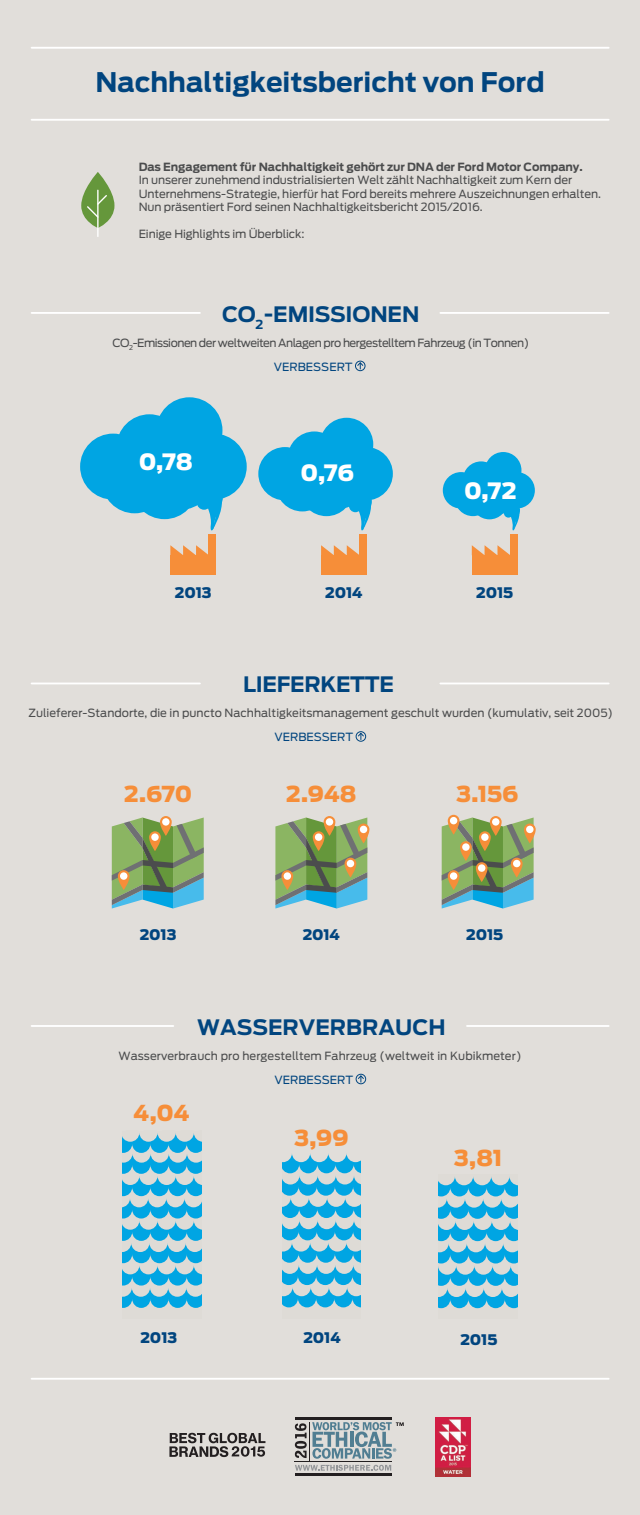
<style>
.page{position:relative;width:640px;height:1515px;background:#e1deda}
.page>*{position:absolute;margin:0;border:0;box-sizing:border-box;transform-origin:0 0}
.t1{font:700 26.88px "Ford Antenna";color:#01457f}
.t2{font:900 22.38px "Ford Antenna";color:#fff}
.t3{font:900 21.88px "Ford Antenna";letter-spacing:-.005em;color:#f68e39}
.t4{font:700 21.12px "Ford Antenna";letter-spacing:-.005em;color:#01457f}
.t5{font:900 14.5px "Ford Antenna";letter-spacing:-.01em;color:#01457f}
.t6{font:11.25px/13.5px "Ford Antenna";letter-spacing:-.01em;color:#4b4c4d}
.t7{font:11.25px "Ford Antenna";letter-spacing:-.045em;color:#4b4c4d}
.t8{font:700 11.25px "Ford Antenna";letter-spacing:-.01em;color:#4b4c4d}
.t9{font:11.25px "Ford Antenna";color:#01457f}
</style>
<div class="page">
<hr style="left:32px;top:119px;width:577px;height:2px;background:#fff">
<hr style="left:32px;top:47px;width:577px;height:2px;background:#fff">
<hr style="left:32px;top:1378px;width:577px;height:2px;background:#fff">
<hr style="left:97px;top:190px;width:2px;height:46px;background:#fff">
<svg style="left:81px;top:172px;width:33px;height:56px"></svg>
<div style="left:443px;top:472px;width:36px;height:37px;background:#00a5e3;border-radius:50%"></div>
<div style="left:463px;top:461px;width:36px;height:37px;background:#00a5e3;border-radius:50%"></div>
<div style="left:485px;top:452px;width:36px;height:37px;background:#00a5e3;border-radius:50%"></div>
<div style="left:498px;top:472px;width:37px;height:37px;background:#00a5e3;border-radius:50%"></div>
<div style="left:455px;top:480px;width:36px;height:36px;background:#00a5e3;border-radius:50%"></div>
<div style="left:471px;top:483px;width:37px;height:36px;background:#00a5e3;border-radius:50%"></div>
<svg style="left:502px;top:507px;width:22px;height:24px"></svg>
<div style="left:258px;top:447px;width:54px;height:53px;background:#00a5e3;border-radius:50%"></div>
<div style="left:288px;top:431px;width:53px;height:54px;background:#00a5e3;border-radius:50%"></div>
<div style="left:320px;top:418px;width:53px;height:53px;background:#00a5e3;border-radius:50%"></div>
<div style="left:340px;top:447px;width:53px;height:53px;background:#00a5e3;border-radius:50%"></div>
<div style="left:276px;top:458px;width:53px;height:53px;background:#00a5e3;border-radius:50%"></div>
<div style="left:313px;top:455px;width:53px;height:54px;background:#00a5e3;border-radius:50%"></div>
<div style="left:300px;top:463px;width:53px;height:53px;background:#00a5e3;border-radius:50%"></div>
<svg style="left:347px;top:497px;width:31px;height:34px"></svg>
<div style="left:80px;top:434px;width:66px;height:66px;background:#00a5e3;border-radius:50%"></div>
<div style="left:116px;top:414px;width:67px;height:66px;background:#00a5e3;border-radius:50%"></div>
<div style="left:156px;top:397px;width:66px;height:66px;background:#00a5e3;border-radius:50%"></div>
<div style="left:181px;top:434px;width:66px;height:66px;background:#00a5e3;border-radius:50%"></div>
<div style="left:102px;top:447px;width:66px;height:66px;background:#00a5e3;border-radius:50%"></div>
<div style="left:148px;top:444px;width:66px;height:66px;background:#00a5e3;border-radius:50%"></div>
<div style="left:132px;top:453px;width:66px;height:66px;background:#00a5e3;border-radius:50%"></div>
<svg style="left:194px;top:496px;width:35px;height:39px"></svg>
<div style="left:209px;top:535px;width:7px;height:21px;background:#f68e39"></div>
<svg style="left:170px;top:545px;width:39px;height:10px"></svg>
<div style="left:170px;top:555px;width:46px;height:20px;background:#f68e39"></div>
<div style="left:359px;top:535px;width:8px;height:21px;background:#f68e39"></div>
<svg style="left:321px;top:545px;width:38px;height:10px"></svg>
<div style="left:321px;top:555px;width:46px;height:20px;background:#f68e39"></div>
<div style="left:510px;top:535px;width:8px;height:21px;background:#f68e39"></div>
<svg style="left:472px;top:545px;width:38px;height:10px"></svg>
<div style="left:472px;top:555px;width:46px;height:20px;background:#f68e39"></div>
<svg style="left:112px;top:818px;width:92px;height:91px;background:#78a47d"></svg>
<svg style="left:160px;top:816px;width:12px;height:20px"></svg>
<div style="left:162px;top:818px;width:8px;height:8px;background:#fff;border-radius:50%"></div>
<svg style="left:149px;top:831px;width:12px;height:20px"></svg>
<div style="left:151px;top:833px;width:8px;height:8px;background:#fff;border-radius:50%"></div>
<svg style="left:118px;top:870px;width:12px;height:20px"></svg>
<div style="left:120px;top:872px;width:7px;height:8px;background:#fff;border-radius:50%"></div>
<svg style="left:275px;top:818px;width:92px;height:91px;background:#78a37e"></svg>
<svg style="left:324px;top:816px;width:11px;height:20px"></svg>
<div style="left:326px;top:818px;width:7px;height:8px;background:#fff;border-radius:50%"></div>
<svg style="left:358px;top:824px;width:11px;height:19px"></svg>
<div style="left:360px;top:826px;width:7px;height:7px;background:#fff;border-radius:50%"></div>
<svg style="left:345px;top:858px;width:11px;height:20px"></svg>
<div style="left:347px;top:860px;width:7px;height:7px;background:#fff;border-radius:50%"></div>
<svg style="left:313px;top:831px;width:11px;height:20px"></svg>
<div style="left:315px;top:833px;width:7px;height:8px;background:#fff;border-radius:50%"></div>
<svg style="left:281px;top:870px;width:12px;height:20px"></svg>
<div style="left:284px;top:872px;width:7px;height:8px;background:#fff;border-radius:50%"></div>
<svg style="left:442px;top:818px;width:92px;height:91px;background:#77a480"></svg>
<svg style="left:490px;top:816px;width:12px;height:20px"></svg>
<div style="left:492px;top:818px;width:7px;height:8px;background:#fff;border-radius:50%"></div>
<svg style="left:524px;top:824px;width:12px;height:19px"></svg>
<div style="left:526px;top:826px;width:8px;height:7px;background:#fff;border-radius:50%"></div>
<svg style="left:511px;top:858px;width:12px;height:20px"></svg>
<div style="left:513px;top:860px;width:7px;height:7px;background:#fff;border-radius:50%"></div>
<svg style="left:476px;top:862px;width:12px;height:20px"></svg>
<div style="left:478px;top:864px;width:7px;height:8px;background:#fff;border-radius:50%"></div>
<svg style="left:460px;top:841px;width:12px;height:20px"></svg>
<div style="left:462px;top:843px;width:8px;height:8px;background:#fff;border-radius:50%"></div>
<svg style="left:448px;top:815px;width:11px;height:20px"></svg>
<div style="left:450px;top:817px;width:7px;height:7px;background:#fff;border-radius:50%"></div>
<svg style="left:479px;top:831px;width:12px;height:20px"></svg>
<div style="left:481px;top:833px;width:8px;height:8px;background:#fff;border-radius:50%"></div>
<svg style="left:448px;top:870px;width:11px;height:20px"></svg>
<div style="left:450px;top:872px;width:7px;height:8px;background:#fff;border-radius:50%"></div>
<svg style="left:122px;top:1133px;width:79px;height:175px"></svg>
<svg style="left:439px;top:1176px;width:79px;height:133px"></svg>
<svg style="left:282px;top:1154px;width:79px;height:154px"></svg>
<img style="left:436px;top:1418px;width:35px;height:58px">
<hr style="left:309px;top:1422px;width:1px;height:40px;background:#231f20">
<svg style="left:295px;top:1465px;width:96px;height:6px"></svg>
<hr style="left:295px;top:1461px;width:97px;height:1px;background:#231f20">
<hr style="left:295px;top:1417px;width:97px;height:2px;background:#231f20">
<hr style="left:295px;top:1473px;width:97px;height:3px;background:#231f20">
<svg style="left:295px;top:1422px;width:109px;height:37px"></svg>
<svg style="left:169px;top:1433px;width:96px;height:24px"></svg>
<hr style="left:440px;top:312px;width:169px;height:2px;background:#fff">
<hr style="left:32px;top:312px;width:168px;height:2px;background:#fff">
<hr style="left:440px;top:683px;width:169px;height:1px;background:#fff">
<hr style="left:32px;top:683px;width:168px;height:1px;background:#fff">
<hr style="left:467px;top:1025px;width:142px;height:2px;background:#fff">
<hr style="left:32px;top:1025px;width:141px;height:2px;background:#fff">
<svg style="left:357px;top:363px;width:6px;height:6px"></svg>
<div style="left:355px;top:361px;width:10px;height:10px;border:1px solid #01457f;border-radius:50%"></div>
<div style="left:356px;top:731px;width:10px;height:11px;border:1px solid #01457f;border-radius:50%"></div>
<svg style="left:357px;top:732px;width:8px;height:8px"></svg>
<div style="left:356px;top:1074px;width:10px;height:10px;border:1px solid #01457f;border-radius:50%"></div>
<svg style="left:357px;top:1075px;width:8px;height:7px"></svg>
<h1 class="t1" style="left:95px;top:58px;width:451px">Nachhaltigkeitsbericht von Ford</h1>
<p class="t8" style="left:139px;top:156px;width:445px">Das Engagement für Nachhaltigkeit gehört zur DNA der Ford Motor Company.</p>
<p class="t6" style="left:139px;top:172px;width:464px">In unserer zunehmend industrialisierten Welt zählt Nachhaltigkeit zum Kern der<br>Unternehmens-Strategie, hierfür hat Ford bereits mehrere Auszeichnungen erhalten.<br>Nun präsentiert Ford seinen Nachhaltigkeitsbericht 2015/2016.</p>
<p class="t6" style="left:139px;top:226px;width:167px">Einige Highlights im Überblick:</p>
<h3 class="t4" style="left:222px;top:295px;width:199px">CO<sub>2</sub>-EMISSIONEN</h3>
<p class="t7" style="left:112px;top:333px;width:418px">CO<sub>2</sub>-Emissionen der weltweiten Anlagen pro hergestelltem Fahrzeug (in Tonnen)</p>
<h2 class="t2" style="left:139px;top:441px;width:56px">0,78</h2>
<p class="t9" style="left:274px;top:357px;width:80px">VERBESSERT</p>
<h2 class="t2" style="left:301px;top:452px;width:55px">0,76</h2>
<h2 class="t2" style="left:464px;top:470px;width:54px">0,72</h2>
<p class="t5" style="left:175px;top:579px;width:38px">2013</p>
<p class="t5" style="left:325px;top:579px;width:39px">2014</p>
<p class="t5" style="left:476px;top:579px;width:39px">2015</p>
<h3 class="t4" style="left:243px;top:665px;width:152px">LIEFERKETTE</h3>
<p class="t6" style="left:29px;top:705px;width:586px">Zulieferer-Standorte, die in puncto Nachhaltigkeitsmanagement geschult wurden (kumulativ, seit 2005)</p>
<p class="t9" style="left:274px;top:728px;width:80px">VERBESSERT</p>
<h3 class="t3" style="left:124px;top:773px;width:69px">2.670</h3>
<h3 class="t3" style="left:286px;top:773px;width:72px">2.948</h3>
<h3 class="t3" style="left:457px;top:773px;width:64px">3.156</h3>
<p class="t5" style="left:140px;top:921px;width:38px">2013</p>
<p class="t5" style="left:303px;top:921px;width:39px">2014</p>
<p class="t5" style="left:466px;top:921px;width:39px">2015</p>
<h3 class="t4" style="left:197px;top:1008px;width:250px">WASSERVERBRAUCH</h3>
<p class="t6" style="left:118px;top:1048px;width:405px">Wasserverbrauch pro hergestelltem Fahrzeug (weltweit in Kubikmeter)</p>
<h3 class="t3" style="left:134px;top:1093px;width:57px">4,04</h3>
<p class="t9" style="left:274px;top:1070px;width:80px">VERBESSERT</p>
<h3 class="t3" style="left:294px;top:1118px;width:55px">3,99</h3>
<h3 class="t3" style="left:454px;top:1137px;width:50px">3,81</h3>
<p class="t5" style="left:140px;top:1324px;width:38px">2013</p>
<p class="t5" style="left:303px;top:1324px;width:39px">2014</p>
<p class="t5" style="left:460px;top:1326px;width:39px">2015</p>
</div>
